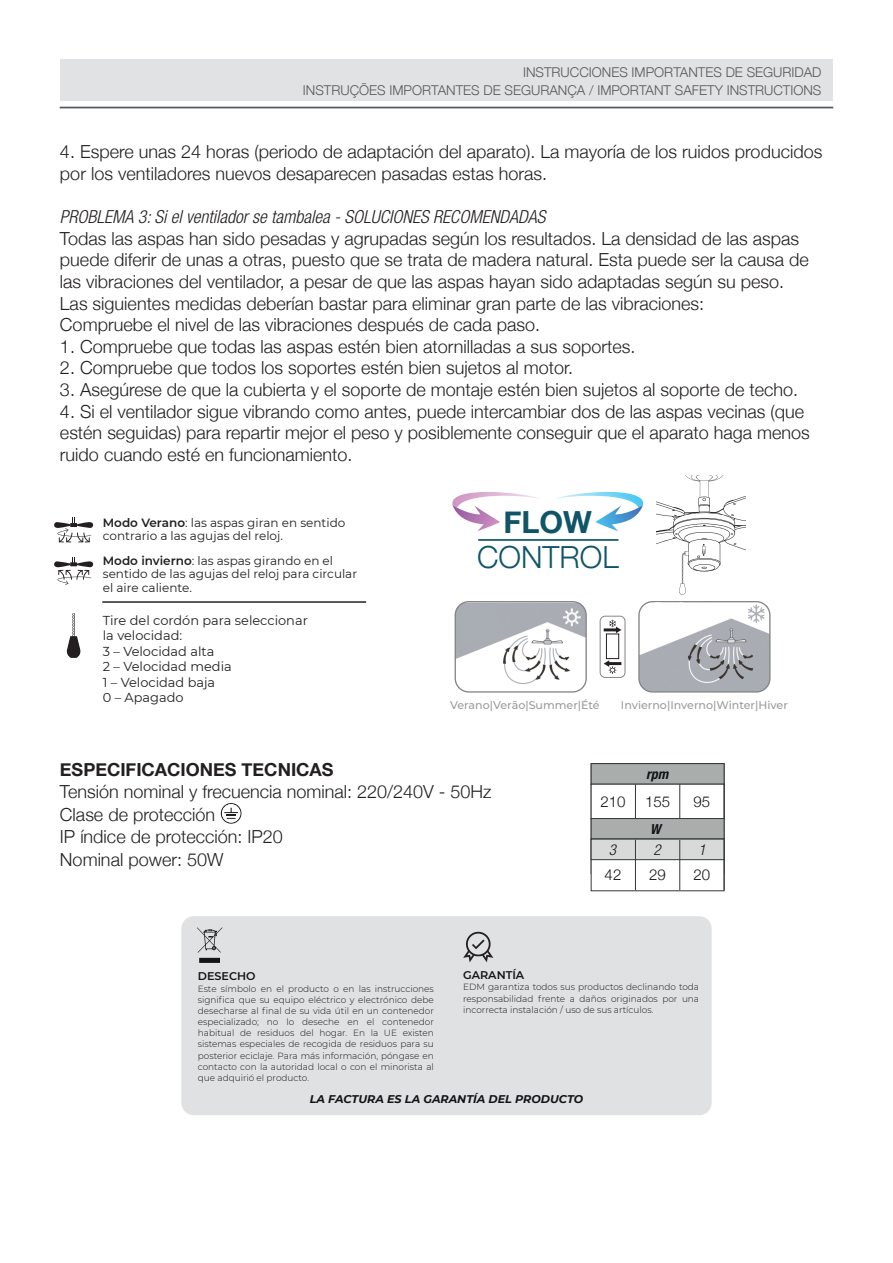
<style>
.page{position:relative;width:893px;height:1263px;background:#fff}
.page>*{position:absolute;margin:0;border:0;box-sizing:border-box;transform-origin:0 0}
.t1{font:300 30.45px "Helvetica Neue";color:#105468}
.t2{font:700 30.45px "Helvetica Neue";color:#105468}
.t3{font:300 18px/21.6px "Helvetica Neue";color:#231f20}
.t4{font:italic 300 condensed 18px "Helvetica Neue";color:#231f20}
.t5{font:700 18px "Helvetica Neue";color:#231f20}
.t6{font:300 15px "Helvetica Neue";color:#111416}
.t7{font:italic 300 condensed 15px "Helvetica Neue";color:#111416}
.t8{font:italic 700 condensed 13.95px "Helvetica Neue";color:#111416}
.t9{font:300 13.5px/18px "Helvetica Neue";color:#57585a;text-align:right}
.t10{font:12.9px/15.5px "Montserrat";color:#231f20}
.t11{font:12px/13.5px "Montserrat";color:#231f20}
.t12{font:500 11.1px "Montserrat";color:#9b9b9a}
.t13{font:italic 700 11.1px "Montserrat";color:#111416}
.t14{font:600 11.1px "Montserrat";color:#111416}
.t15{font:300 9px/11.1px "Montserrat";color:#111416;text-align:justify}
.s1{font-weight:600}
</style>
<div class="page">
<div style="left:60px;top:107px;width:773px;height:1px;border:1px solid #57585a"></div>
<div style="left:60px;top:59px;width:773px;height:42px;background:#e1e2e4"></div>
<svg style="left:221px;top:803px;width:20px;height:21px"></svg>
<div style="left:591px;top:763px;width:133px;height:21px;background:#a9adac;border:1px solid #333739"></div>
<div style="left:591px;top:784px;width:133px;height:36px;background:#fff;border:1px solid #333739"></div>
<div style="left:591px;top:818px;width:133px;height:21px;background:#a9adac;border:1px solid #333739"></div>
<hr style="left:635px;top:784px;width:1px;height:34px;background:#333739">
<hr style="left:679px;top:784px;width:1px;height:34px;background:#333739">
<hr style="left:724px;top:784px;width:1px;height:34px;background:#333739">
<div style="left:591px;top:839px;width:133px;height:21px;background:#d8dad9;border:1px solid #333739"></div>
<hr style="left:635px;top:840px;width:1px;height:50px;background:#333739">
<hr style="left:679px;top:840px;width:1px;height:50px;background:#333739">
<hr style="left:724px;top:840px;width:1px;height:50px;background:#333739">
<div style="left:181px;top:916px;width:531px;height:199px;background:#e0e1e3;border-radius:13px"></div>
<svg style="left:197px;top:927px;width:25px;height:36px"></svg>
<svg style="left:463px;top:931px;width:30px;height:31px"></svg>
<hr style="left:478px;top:539px;width:140px;height:2px;background:#105468">
<svg style="left:555px;top:492px;width:89px;height:39px"></svg>
<svg style="left:452px;top:492px;width:87px;height:39px"></svg>
<svg style="left:657px;top:476px;width:88px;height:118px"></svg>
<svg style="left:54px;top:517px;width:39px;height:25px"></svg>
<svg style="left:54px;top:557px;width:39px;height:28px"></svg>
<hr style="left:102px;top:601px;width:264px;height:2px;background:#231f20">
<svg style="left:66px;top:613px;width:15px;height:45px"></svg>
<div style="left:600px;top:616px;width:25px;height:62px;border:1px solid #838686;border-radius:5px"></div>
<svg style="left:604px;top:620px;width:17px;height:13px"></svg>
<svg style="left:604px;top:660px;width:17px;height:14px"></svg>
<div style="left:606px;top:634px;width:13px;height:25px;border:1px solid #231f20"></div>
<svg style="left:455px;top:601px;width:132px;height:92px"></svg>
<svg style="left:638px;top:601px;width:133px;height:92px"></svg>
<p class="t9" style="left:303px;top:62px;width:520px">INSTRUCCIONES IMPORTANTES DE SEGURIDAD<br>INSTRUÇÕES IMPORTANTES DE SEGURANÇA / IMPORTANT SAFETY INSTRUCTIONS</p>
<p class="t3" style="left:60px;top:140px;width:764px">4. Espere unas 24 horas (periodo de adaptación del aparato). La mayoría de los ruidos producidos por los ventiladores nuevos desaparecen pasadas estas horas.</p>
<p class="t4" style="left:60px;top:206px;width:487px">PROBLEMA 3: Si el ventilador se tambalea - SOLUCIONES RECOMENDADAS</p>
<p class="t3" style="left:60px;top:226px;width:750px">Todas las aspas han sido pesadas y agrupadas según los resultados. La densidad de las aspas puede diferir de unas a otras, puesto que se trata de madera natural. Esta puede ser la causa de las vibraciones del ventilador, a pesar de que las aspas hayan sido adaptadas según su peso.<br>Las siguientes medidas deberían bastar para eliminar gran parte de las vibraciones:<br>Compruebe el nivel de las vibraciones después de cada paso.</p>
<p class="t3" style="left:60px;top:334px;width:577px">1. Compruebe que todas las aspas estén bien atornilladas a sus soportes.</p>
<p class="t3" style="left:60px;top:356px;width:515px">2. Compruebe que todos los soportes estén bien sujetos al motor.</p>
<p class="t3" style="left:60px;top:377px;width:740px">3. Asegúrese de que la cubierta y el soporte de montaje estén bien sujetos al soporte de techo.</p>
<p class="t3" style="left:60px;top:399px;width:751px">4. Si el ventilador sigue vibrando como antes, puede intercambiar dos de las aspas vecinas (que estén seguidas) para repartir mejor el peso y posiblemente conseguir que el aparato haga menos ruido cuando esté en funcionamiento.</p>
<p class="t11" style="left:103px;top:515px;width:244px"><span class="s1">Modo Verano</span>: las aspas giran en sentido contrario a las agujas del reloj.</p>
<h1 class="t2" style="left:503px;top:498px;width:90px">FLOW</h1>
<p class="t11" style="left:103px;top:553px;width:256px"><span class="s1">Modo invierno</span>: las aspas girando en el sentido de las agujas del reloj para circular el aire caliente.</p>
<p class="t10" style="left:103px;top:612px;width:207px">Tire del cordón para seleccionar la velocidad:<br>3 – Velocidad alta<br>2 – Velocidad media<br>1 – Velocidad baja<br>0 – Apagado</p>
<h1 class="t1" style="left:477px;top:532px;width:143px">CONTROL</h1>
<p class="t12" style="left:450px;top:698px;width:151px">Verano|Verão|Summer|Été</p>
<p class="t12" style="left:621px;top:698px;width:168px">Invierno|Inverno|Winter|Hiver</p>
<p class="t5" style="left:60px;top:755px;width:275px">ESPECIFICACIONES TECNICAS</p>
<p class="t3" style="left:60px;top:779px;width:433px;line-height:22.5px">Tensión nominal y frecuencia nominal: 220/240V - 50Hz<br>Clase de protección<br>IP índice de protección: IP20<br>Nominal power: 50W</p>
<p class="t8" style="left:646px;top:765px;width:24px">rpm</p>
<p class="t6" style="left:600px;top:789px;width:27px">210</p>
<p class="t6" style="left:645px;top:789px;width:27px">155</p>
<p class="t6" style="left:694px;top:789px;width:18px">95</p>
<p class="t8" style="left:650px;top:820px;width:12px">W</p>
<p class="t7" style="left:609px;top:841px;width:9px">3</p>
<p class="t7" style="left:653px;top:841px;width:9px">2</p>
<p class="t7" style="left:698px;top:841px;width:9px">1</p>
<p class="t6" style="left:605px;top:863px;width:18px">42</p>
<p class="t6" style="left:649px;top:863px;width:18px">29</p>
<p class="t6" style="left:694px;top:863px;width:18px">20</p>
<p class="t14" style="left:198px;top:969px;width:59px">DESECHO</p>
<p class="t15" style="left:198px;top:982px;width:238px">Este símbolo en el producto o en las instrucciones significa que su equipo eléctrico y electrónico debe desecharse al final de su vida útil en un contenedor especializado; no lo deseche en el contenedor habitual de residuos del hogar. En la UE existen sistemas especiales de recogida de residuos para su posterior eciclaje. Para más información, póngase en contacto con la autoridad local o con el minorista al que adquirió el producto.</p>
<p class="t14" style="left:463px;top:967px;width:63px">GARANTÍA</p>
<p class="t15" style="left:463px;top:981px;width:238px">EDM garantiza todos sus productos declinando toda responsabilidad frente a daños originados por una incorrecta instalación / uso de sus artículos.</p>
<p class="t13" style="left:310px;top:1091px;width:275px">LA FACTURA ES LA GARANTÍA DEL PRODUCTO</p>
</div>
